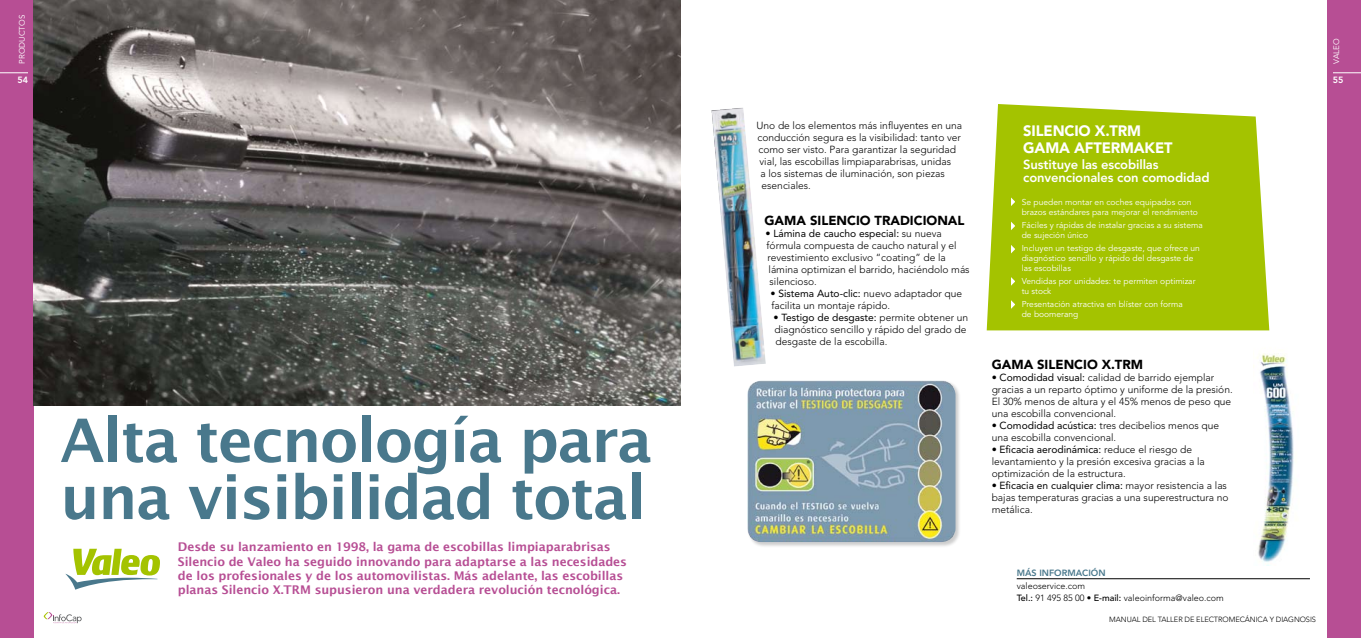
<style>
.page{position:relative;width:1361px;height:638px;background:#fff}
.page>*{position:absolute;margin:0;border:0;box-sizing:border-box;transform-origin:0 0}
.t1{font:600 60px/57px "Lucida Sans";letter-spacing:-.025em;color:#49788c}
.t2{font:900 15px/17px "Avenir";letter-spacing:-.01em;color:#fff}
.t3{font:800 13px/13px "Avenir";letter-spacing:-.01em;color:#fff}
.t4{font:900 13px "Avenir";color:#000}
.t5{font:600 12px/14.4px "Lucida Sans";letter-spacing:-.005em;color:#b74e94}
.t6{font:300 10.2px/12px "Avenir";color:#000}
.t7{font:300 9px/12.1px "Avenir";color:#000}
.t8{font:800 9px "Avenir";color:#49788c}
.t9{font:800 9px "Avenir";color:#fff}
.t10{font:8.5px/10px "Avenir";color:#fff}
.t11{font:8px "Avenir";color:#fff}
.t12{font:300 7.5px "Avenir";letter-spacing:-.01em;color:#000}
.s1{font-weight:400}
.s2{font-weight:500}
</style>
<div class="page">
<div style="left:0;top:0;width:34px;height:638px;background:#b74e94"></div>
<svg style="left:0;top:73px;width:28px;height:1px"></svg>
<svg style="left:44px;top:612px;width:38px;height:12px"></svg>
<div style="left:1327px;top:0;width:34px;height:638px;background:#b74e94"></div>
<svg style="left:1333px;top:73px;width:28px;height:1px"></svg>
<img style="left:34px;top:0;width:646px;height:405px">
<svg style="left:986px;top:104px;width:283px;height:226px;background:#aac712"></svg>
<hr style="left:1016px;top:578px;width:294px;height:1px;background:#000">
<svg style="left:1007px;top:192px;width:12px;height:69px"></svg>
<svg style="left:1007px;top:272px;width:12px;height:44px"></svg>
<svg style="left:65px;top:549px;width:95px;height:41px"></svg>
<div style="left:746px;top:379px;width:216px;height:170px;background:#000;opacity:.2"></div>
<img style="left:747px;top:380px;width:208px;height:162px;border-radius:14px">
<img style="left:1253px;top:353px;width:41px;height:209px">
<img style="left:711px;top:107px;width:55px;height:260px">
<p class="t11" style="left:18px;top:64px;width:50px;rotate:-90deg">PRODUCTOS</p>
<p class="t9" style="left:17px;top:74px;width:12px">54</p>
<h1 class="t1" style="left:60px;top:412px;width:594px">Alta tecnología para una visibilidad total</h1>
<p class="t5" style="left:178px;top:540px;width:451px">Desde su lanzamiento en 1998, la gama de escobillas limpiaparabrisas Silencio de Valeo ha seguido innovando para adaptarse a las necesidades de los profesionales y de los automovilistas. Más adelante, las escobillas planas Silencio X.TRM supusieron una verdadera revolución tecnológica.</p>
<p class="t6" style="left:756px;top:119px;width:207px">Uno de los elementos más influyentes en una</p>
<p class="t6" style="left:757px;top:131px;width:205px">conducción segura es la visibilidad: tanto ver</p>
<p class="t6" style="left:758px;top:143px;width:199px">como ser visto. Para garantizar la seguridad</p>
<p class="t6" style="left:759px;top:155px;width:193px">vial, las escobillas limpiaparabrisas, unidas</p>
<p class="t6" style="left:760px;top:167px;width:186px">a los sistemas de iluminación, son piezas</p>
<p class="t6" style="left:761px;top:179px;width:51px">esenciales.</p>
<p class="t4" style="left:764px;top:212px;width:202px">GAMA SILENCIO TRADICIONAL</p>
<p class="t6" style="left:765px;top:227px;width:206px">• <span class="s1">Lámina de caucho especial:</span> su nueva fórmula compuesta de caucho natural y el revestimiento exclusivo “coating” de la lámina optimizan el barrido, haciéndolo más silencioso.</p>
<p class="t6" style="left:770px;top:287px;width:193px">• <span class="s1">Sistema Auto-clic:</span> nuevo adaptador que facilita un montaje rápido.</p>
<p class="t6" style="left:773px;top:311px;width:196px">• <span class="s1">Testigo de desgaste:</span> permite obtener un diagnóstico sencillo y rápido del grado de desgaste de la escobilla.</p>
<h2 class="t2" style="left:1023px;top:122px;width:151px">SILENCIO X.TRM<br>GAMA AFTERMAKET</h2>
<p class="t3" style="left:1023px;top:158px;width:188px">Sustituye las escobillas convencionales con comodidad</p>
<p class="t10" style="left:1021px;top:198px;width:178px">Se pueden montar en coches equipados con brazos estándares para mejorar el rendimiento</p>
<p class="t10" style="left:1021px;top:221px;width:183px">Fáciles y rápidas de instalar gracias a su sistema de sujeción único</p>
<p class="t10" style="left:1021px;top:243px;width:180px">Incluyen un testigo de desgaste, que ofrece un diagnóstico sencillo y rápido del desgaste de las escobillas</p>
<p class="t10" style="left:1021px;top:276px;width:175px">Vendidas por unidades: te permiten optimizar tu stock</p>
<p class="t10" style="left:1021px;top:299px;width:162px">Presentación atractiva en blíster con forma de boomerang</p>
<p class="t4" style="left:991px;top:356px;width:153px">GAMA SILENCIO X.TRM</p>
<p class="t6" style="left:991px;top:371px;width:243px">• <span class="s1">Comodidad visual:</span> calidad de barrido ejemplar gracias a un reparto óptimo y uniforme de la presión.<br>El 30% menos de altura y el 45% menos de peso que una escobilla convencional.</p>
<p class="t6" style="left:991px;top:419px;width:229px">• <span class="s1">Comodidad acústica:</span> tres decibelios menos que una escobilla convencional.</p>
<p class="t6" style="left:991px;top:443px;width:215px">• <span class="s1">Eficacia aerodinámica:</span> reduce el riesgo de levantamiento y la presión excesiva gracias a la optimización de la estructura.</p>
<p class="t6" style="left:991px;top:479px;width:238px">• <span class="s1">Eficacia en cualquier clima:</span> mayor resistencia a las bajas temperaturas gracias a una superestructura no metálica.</p>
<p class="t11" style="left:1331px;top:64px;width:25px;rotate:-90deg">valeo</p>
<p class="t9" style="left:1333px;top:74px;width:12px">55</p>
<p class="t8" style="left:1016px;top:568px;width:90px">Más información</p>
<p class="t7" style="left:1016px;top:580px;width:209px">valeoservice.com<br><span class="s2">Tel.:</span> 91 495 85 00 • <span class="s2">E-mail:</span> valeoinforma@valeo.com</p>
<p class="t12" style="left:1109px;top:615px;width:208px">Manual del Taller de Electrom ecánica y Diagnosis</p>
</div>
